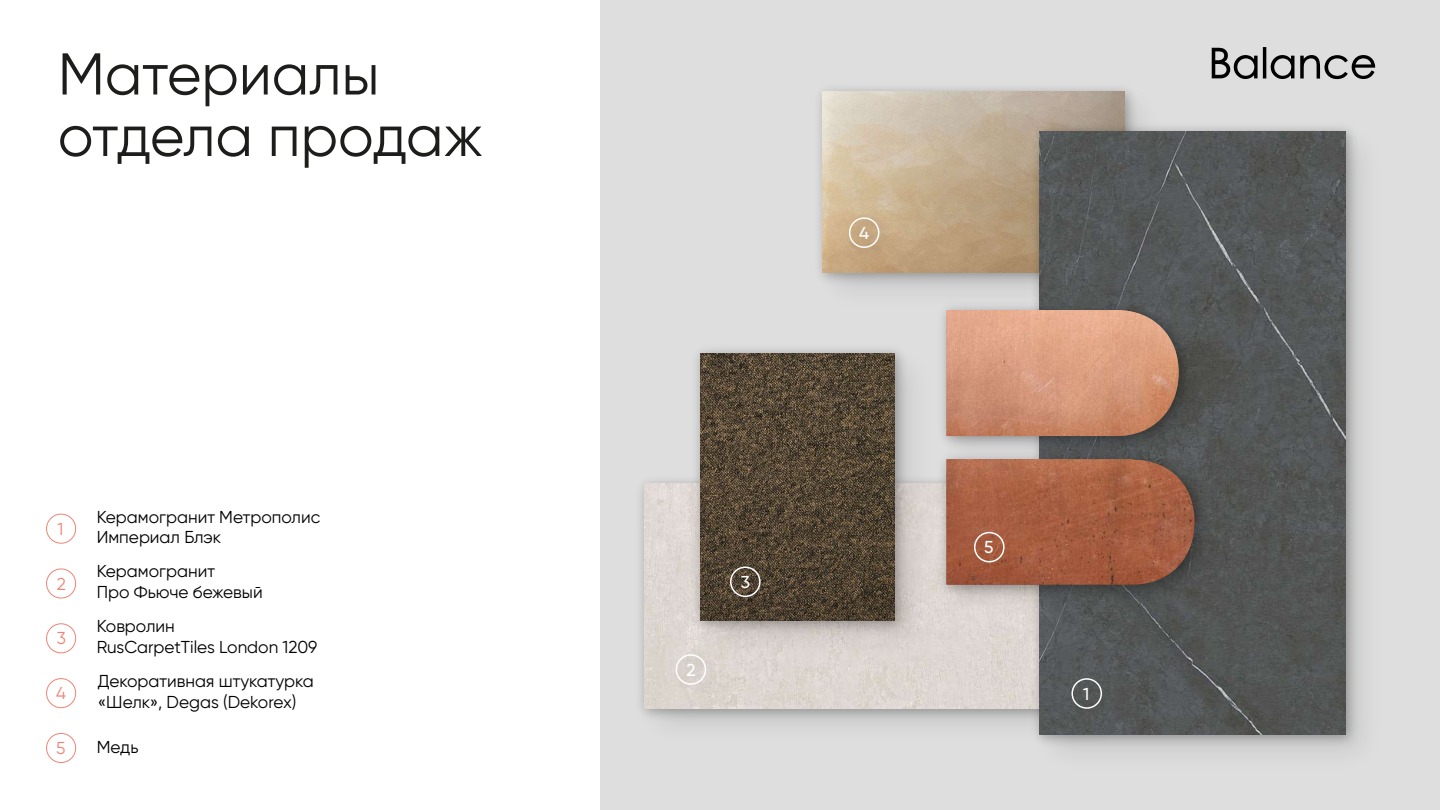
<style>
.page{position:relative;width:1440px;height:810px;background:#fff}
.page>*{position:absolute;margin:0;border:0;box-sizing:border-box;transform-origin:0 0}
.t1{font:58.8px/61.5px "Gilroy";color:#1d1d1b}
.t2{font:17.25px/20.7px "Gilroy";color:#000}
.t3{font:17.25px "Gilroy";color:#ee8475}
.t4{font:500 17.25px "Gilroy";color:#fff}
</style>
<div class="page">
<div style="left:601px;top:0;width:839px;height:810px;background:#dedede"></div>
<img style="left:819px;top:88px;width:317px;height:201px">
<img style="left:640px;top:480px;width:381px;height:244px">
<img style="left:1021px;top:112px;width:341px;height:639px">
<svg style="left:1212px;top:47px;width:163px;height:32px"></svg>
<img style="left:681px;top:349px;width:263px;height:320px">
<img style="left:933px;top:296px;width:297px;height:324px">
<img style="left:933px;top:296px;width:280px;height:307px">
<div style="left:46px;top:514px;width:30px;height:30px;border:1px solid #ee8475;border-radius:50%"></div>
<div style="left:46px;top:569px;width:30px;height:29px;border:1px solid #ee8475;border-radius:50%"></div>
<div style="left:46px;top:623px;width:30px;height:30px;border:1px solid #ee8475;border-radius:50%"></div>
<div style="left:46px;top:678px;width:30px;height:30px;border:1px solid #ee8475;border-radius:50%"></div>
<div style="left:46px;top:733px;width:30px;height:30px;border:1px solid #ee8475;border-radius:50%"></div>
<div style="left:1071px;top:678px;width:31px;height:31px;border:2px solid #fff;border-radius:50%"></div>
<img style="left:668px;top:647px;width:53px;height:53px">
<div style="left:676px;top:654px;width:30px;height:31px;border:2px solid #fff;border-radius:50%"></div>
<div style="left:730px;top:567px;width:31px;height:30px;border:2px solid #fff;border-radius:50%"></div>
<img style="left:841px;top:210px;width:54px;height:53px">
<div style="left:849px;top:217px;width:30px;height:31px;border:2px solid #fff;border-radius:50%"></div>
<div style="left:974px;top:532px;width:31px;height:30px;border:2px solid #fff;border-radius:50%"></div>
<h1 class="t1" style="left:58px;top:43px;width:427px">Материалы отдела продаж</h1>
<p class="t3" style="left:58px;top:518px;width:7px">1</p>
<p class="t3" style="left:57px;top:573px;width:11px">2</p>
<p class="t3" style="left:57px;top:628px;width:11px">3</p>
<p class="t3" style="left:56px;top:683px;width:12px">4</p>
<p class="t3" style="left:56px;top:737px;width:11px">5</p>
<p class="t2" style="left:97px;top:506px;width:225px">Керамогранит Метрополис<br>Империал Блэк</p>
<p class="t2" style="left:97px;top:561px;width:168px">Керамогранит<br>Про Фьюче бежевый</p>
<p class="t2" style="left:97px;top:616px;width:222px">Ковролин<br>RusCarpetTiles London 1209</p>
<p class="t2" style="left:98px;top:671px;width:218px">Декоративная штукатурка «Шелк», Degas (Dekorex)</p>
<p class="t2" style="left:97px;top:736px;width:43px">Медь</p>
<p class="t4" style="left:859px;top:222px;width:12px">4</p>
<p class="t4" style="left:687px;top:659px;width:11px">2</p>
<p class="t4" style="left:741px;top:571px;width:11px">3</p>
<p class="t4" style="left:984px;top:537px;width:11px">5</p>
<p class="t4" style="left:1083px;top:683px;width:8px">1</p>
</div>
